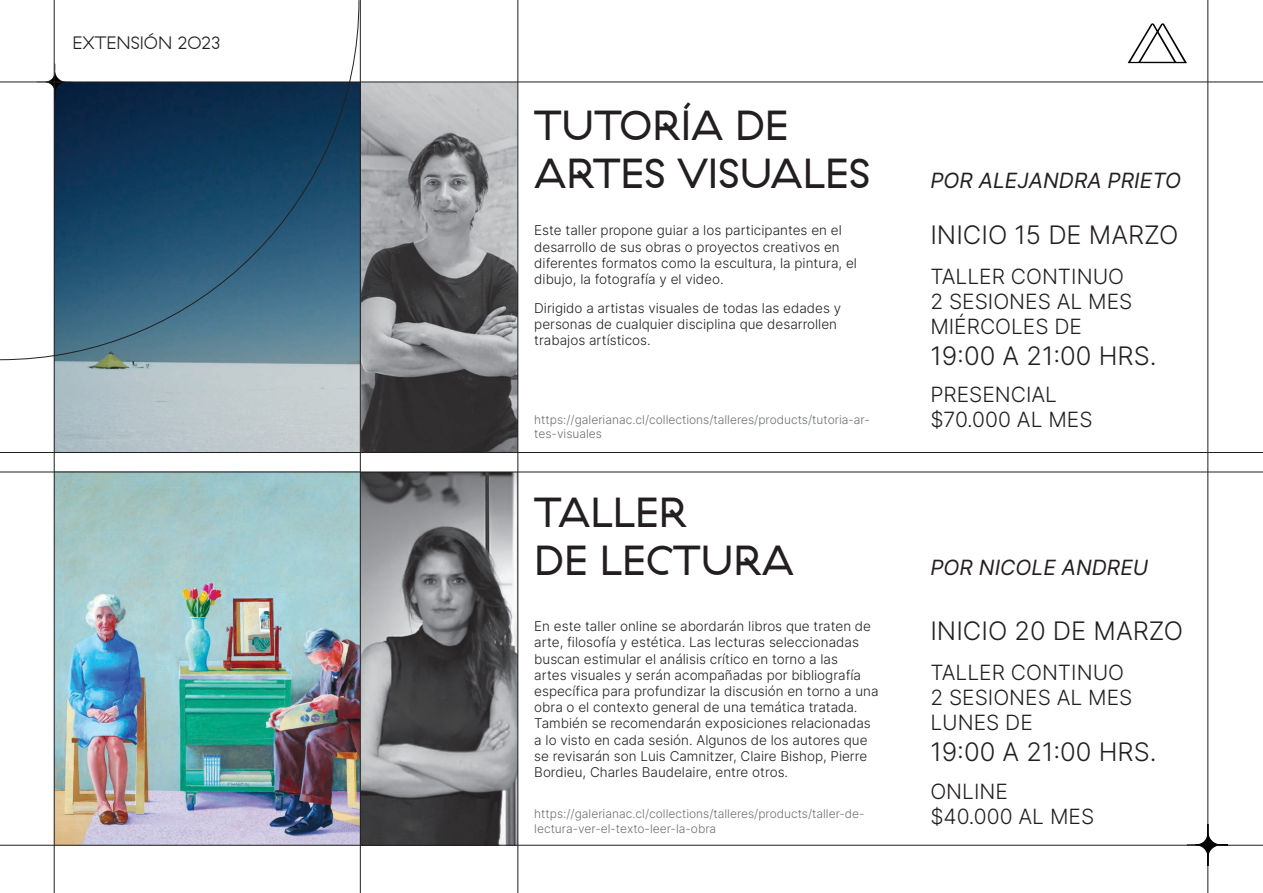
<style>
.page{position:relative;width:1263px;height:893px;background:#fff}
.page>*{position:absolute;margin:0;border:0;box-sizing:border-box;transform-origin:0 0}
.t1{font:42px "GT Haptik";color:#231f20}
.t2{font:300 25.5px "Inter";color:#231f20}
.t3{font:300 21px "Inter";color:#231f20}
.t4{font:italic 21px "Inter";color:#231f20}
.t5{font:300 18px "GT Haptik";color:#231f20}
.t6{font:300 13.5px/16.2px "Inter";color:#231f20}
.t7{font:300 12px/14.4px "Inter";color:#6d6f71}
</style>
<div class="page">
<img style="left:361px;top:83px;width:156px;height:369px">
<img style="left:359px;top:473px;width:158px;height:372px">
<svg style="left:55px;top:360px;width:305px;height:92px;background:#b9c5c9"></svg>
<img style="left:55px;top:473px;width:304px;height:372px">
<svg style="left:1128px;top:23px;width:59px;height:40px"></svg>
<hr style="left:360px;top:0;width:1px;height:893px;background:#231f20">
<hr style="left:517px;top:0;width:1px;height:893px;background:#231f20">
<hr style="left:0;top:82px;width:1263px;height:1px;background:#231f20">
<hr style="left:0;top:452px;width:1263px;height:1px;background:#231f20">
<hr style="left:0;top:472px;width:1263px;height:1px;background:#231f20">
<hr style="left:0;top:845px;width:1263px;height:1px;background:#231f20">
<hr style="left:54px;top:0;width:1px;height:893px;background:#231f20">
<hr style="left:1207px;top:0;width:1px;height:893px;background:#231f20">
<svg style="left:1187px;top:824px;width:41px;height:53px"></svg>
<svg style="left:0;top:0;width:360px;height:360px"></svg>
<p class="t5" style="left:72px;top:33px;width:149px">EXTENSIÓN 2O23</p>
<p class="t1" style="left:534px;top:101px;width:256px">TUTORÍA DE</p>
<p class="t1" style="left:534px;top:149px;width:338px">ARTES VISUALES</p>
<p class="t6" style="left:534px;top:222px;width:324px">Este taller propone guiar a los participantes en el desarrollo de sus obras o proyectos creativos en diferentes formatos como la escultura, la pintura, el dibujo, la fotografía y el video.</p>
<p class="t6" style="left:534px;top:300px;width:308px">Dirigido a artistas visuales de todas las edades y personas de cualquier disciplina que desarrollen trabajos artísticos.</p>
<p class="t7" style="left:534px;top:412px;width:337px">https://galerianac.cl/collections/talleres/products/tutoria-ar&shy;tes-visuales</p>
<p class="t1" style="left:534px;top:488px;width:154px">TALLER</p>
<p class="t1" style="left:534px;top:536px;width:261px">DE LECTURA</p>
<p class="t6" style="left:534px;top:618px;width:346px">En este taller online se abordarán libros que traten de arte, filosofía y estética. Las lecturas seleccionadas buscan estimular el análisis crítico en torno a las<br>artes visuales y serán acompañadas por bibliografía específica para profundizar la discusión en torno a una obra o el contexto general de una temática tratada.<br>También se recomendarán exposiciones relacionadas a lo visto en cada sesión. Algunos de los autores que se revisarán son Luis Camnitzer, Claire Bishop, Pierre Bordieu, Charles Baudelaire, entre otros.</p>
<p class="t7" style="left:534px;top:806px;width:332px">https://galerianac.cl/collections/talleres/products/taller-de&shy;lectura-ver-el-texto-leer-la-obra</p>
<p class="t4" style="left:930px;top:165px;width:252px">POR ALEJANDRA PRIETO</p>
<p class="t2" style="left:930px;top:216px;width:250px">INICIO 15 DE MARZO</p>
<p class="t3" style="left:930px;top:261px;width:195px">TALLER CONTINUO</p>
<p class="t3" style="left:930px;top:286px;width:204px">2 SESIONES AL MES</p>
<p class="t3" style="left:930px;top:311px;width:153px">MIÉRCOLES DE</p>
<p class="t2" style="left:930px;top:337px;width:228px">19:00 A 21:00 HRS.</p>
<p class="t3" style="left:930px;top:379px;width:128px">PRESENCIAL</p>
<p class="t3" style="left:930px;top:404px;width:164px">$70.000 AL MES</p>
<p class="t4" style="left:930px;top:552px;width:220px">POR NICOLE ANDREU</p>
<p class="t2" style="left:930px;top:612px;width:254px">INICIO 20 DE MARZO</p>
<p class="t3" style="left:930px;top:657px;width:195px">TALLER CONTINUO</p>
<p class="t3" style="left:930px;top:682px;width:204px">2 SESIONES AL MES</p>
<p class="t3" style="left:930px;top:707px;width:104px">LUNES DE</p>
<p class="t2" style="left:930px;top:733px;width:228px">19:00 A 21:00 HRS.</p>
<p class="t3" style="left:930px;top:776px;width:79px">ONLINE</p>
<p class="t3" style="left:930px;top:801px;width:165px">$40.000 AL MES</p>
</div>
